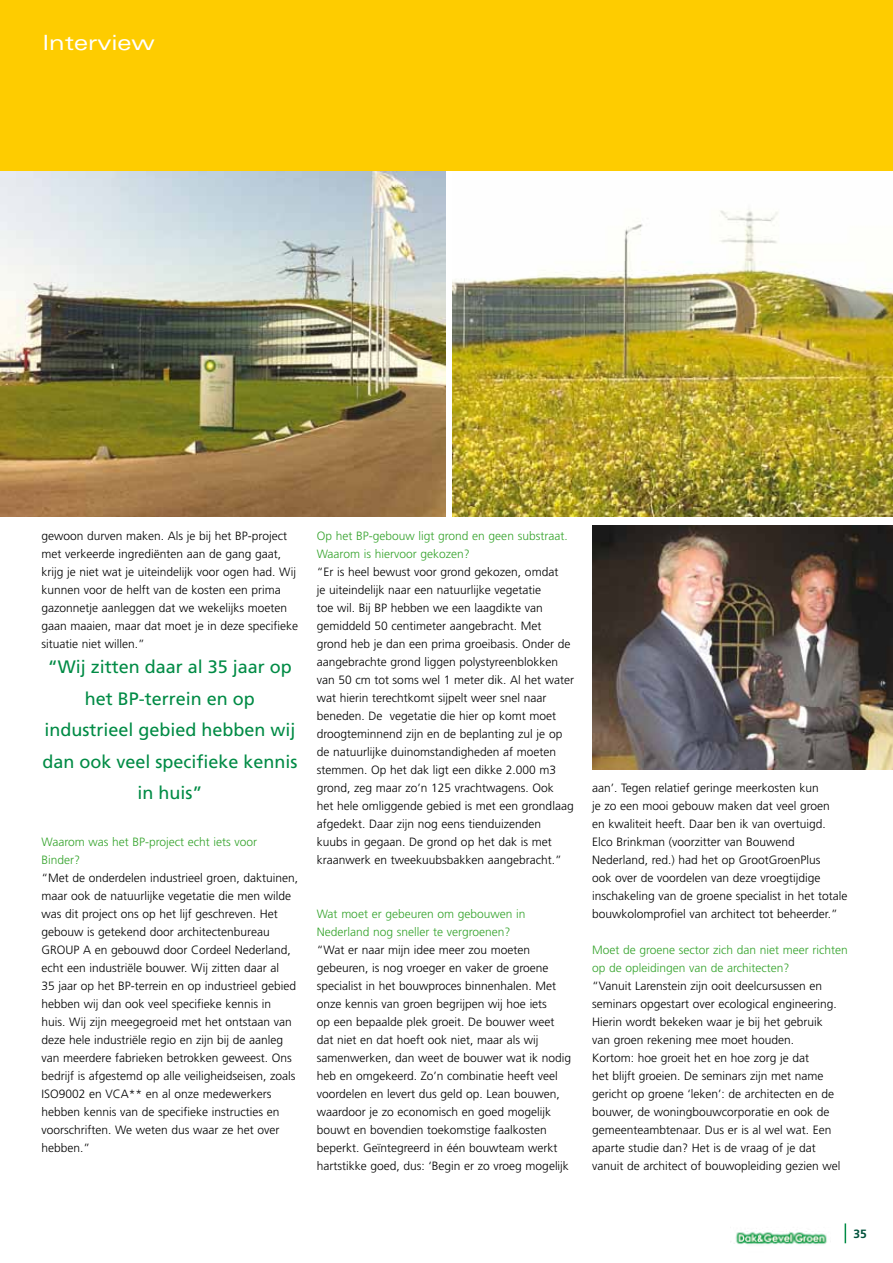
<style>
.page{position:relative;width:893px;height:1263px;background:#fff}
.page>*{position:absolute;margin:0;border:0;box-sizing:border-box;transform-origin:0 0}
.t1{font:expanded 21px "Univers";color:#fff}
.t2{font:18px/31.5px "Frutiger";color:#008b45;text-align:center}
.t3{font:300 12px/18px "Frutiger";color:#000}
.t4{font:300 12px/18px "Frutiger";color:#35a32c}
.t5{font:700 12px "Frutiger";color:#00523c}
</style>
<div class="page">
<svg style="left:845px;top:1223px;width:1px;height:20px"></svg>
<img style="left:735px;top:1231px;width:92px;height:14px">
<img style="left:0;top:170px;width:445px;height:347px">
<img style="left:453px;top:170px;width:440px;height:347px">
<div style="left:0;top:0;width:893px;height:170px;background:#fecc00"></div>
<img style="left:592px;top:525px;width:301px;height:245px">
<h1 class="t1" style="left:43px;top:30px;width:113px">Interview</h1>
<p class="t3" style="left:41px;top:527px;width:258px">gewoon durven maken. Als je bij het BP-project met verkeerde ingrediënten aan de gang gaat, krijg je niet wat je uiteindelijk voor ogen had. Wij kunnen voor de helft van de kosten een prima gazonnetje aanleggen dat we wekelijks moeten gaan maaien, maar dat moet je in deze specifieke situatie niet willen.”</p>
<h2 class="t2" style="left:42px;top:651px;width:257px">“Wij zitten daar al 35 jaar op het BP-terrein en op industrieel gebied hebben wij dan ook veel specifieke kennis in huis”</h2>
<p class="t4" style="left:41px;top:833px;width:217px">Waarom was het BP-project echt iets voor<br>Binder?</p>
<p class="t3" style="left:41px;top:869px;width:258px">“Met de onderdelen industrieel groen, daktuinen, maar ook de natuurlijke vegetatie die men wilde was dit project ons op het lijf geschreven. Het gebouw is getekend door architectenbureau GROUP A en gebouwd door Cordeel Nederland, echt een industriële bouwer. Wij zitten daar al<br>35 jaar op het BP-terrein en op industrieel gebied hebben wij dan ook veel specifieke kennis in huis. Wij zijn meegegroeid met het ontstaan van deze hele industriële regio en zijn bij de aanleg van meerdere fabrieken betrokken geweest. Ons bedrijf is afgestemd op alle veiligheidseisen, zoals ISO9002 en VCA** en al onze medewerkers hebben kennis van de specifieke instructies en voorschriften. We weten dus waar ze het over hebben.”</p>
<p class="t4" style="left:317px;top:527px;width:252px">Op het BP-gebouw ligt grond en geen substraat.<br>Waarom is hiervoor gekozen?</p>
<p class="t3" style="left:317px;top:563px;width:259px">“Er is heel bewust voor grond gekozen, omdat<br>je uiteindelijk naar een natuurlijke vegetatie<br>toe wil. Bij BP hebben we een laagdikte van gemiddeld 50 centimeter aangebracht. Met grond heb je dan een prima groeibasis. Onder de aangebrachte grond liggen polystyreenblokken van 50 cm tot soms wel 1 meter dik. Al het water wat hierin terechtkomt sijpelt weer snel naar beneden. De vegetatie die hier op komt moet droogteminnend zijn en de beplanting zul je op de natuurlijke duinomstandigheden af moeten stemmen. Op het dak ligt een dikke 2.000 m3 grond, zeg maar zo’n 125 vrachtwagens. Ook<br>het hele omliggende gebied is met een grondlaag afgedekt. Daar zijn nog eens tienduizenden kuubs in gegaan. De grond op het dak is met kraanwerk en tweekuubsbakken aangebracht.”</p>
<p class="t4" style="left:317px;top:905px;width:210px">Wat moet er gebeuren om gebouwen in<br>Nederland nog sneller te vergroenen?</p>
<p class="t3" style="left:317px;top:941px;width:256px">“Wat er naar mijn idee meer zou moeten gebeuren, is nog vroeger en vaker de groene specialist in het bouwproces binnenhalen. Met onze kennis van groen begrijpen wij hoe iets<br>op een bepaalde plek groeit. De bouwer weet dat niet en dat hoeft ook niet, maar als wij samenwerken, dan weet de bouwer wat ik nodig heb en omgekeerd. Zo’n combinatie heeft veel voordelen en levert dus geld op. Lean bouwen, waardoor je zo economisch en goed mogelijk bouwt en bovendien toekomstige faalkosten beperkt. Geïntegreerd in één bouwteam werkt hartstikke goed, dus: ‘Begin er zo vroeg mogelijk</p>
<p class="t3" style="left:592px;top:779px;width:257px">aan’. Tegen relatief geringe meerkosten kun<br>je zo een mooi gebouw maken dat veel groen<br>en kwaliteit heeft. Daar ben ik van overtuigd.<br>Elco Brinkman (voorzitter van Bouwend Nederland, red.) had het op GrootGroenPlus<br>ook over de voordelen van deze vroegtijdige inschakeling van de groene specialist in het totale bouwkolomprofiel van architect tot beheerder.”</p>
<p class="t4" style="left:592px;top:941px;width:257px">Moet de groene sector zich dan niet meer richten op de opleidingen van de architecten?</p>
<p class="t3" style="left:592px;top:977px;width:250px">“Vanuit Larenstein zijn ooit deelcursussen en seminars opgestart over ecological engineering.<br>Hierin wordt bekeken waar je bij het gebruik van groen rekening mee moet houden.<br>Kortom: hoe groeit het en hoe zorg je dat<br>het blijft groeien. De seminars zijn met name gericht op groene ‘leken’: de architecten en de bouwer, de woningbouwcorporatie en ook de gemeenteambtenaar. Dus er is al wel wat. Een aparte studie dan? Het is de vraag of je dat vanuit de architect of bouwopleiding gezien wel</p>
<p class="t5" style="left:853px;top:1227px;width:15px">35</p>
</div>
